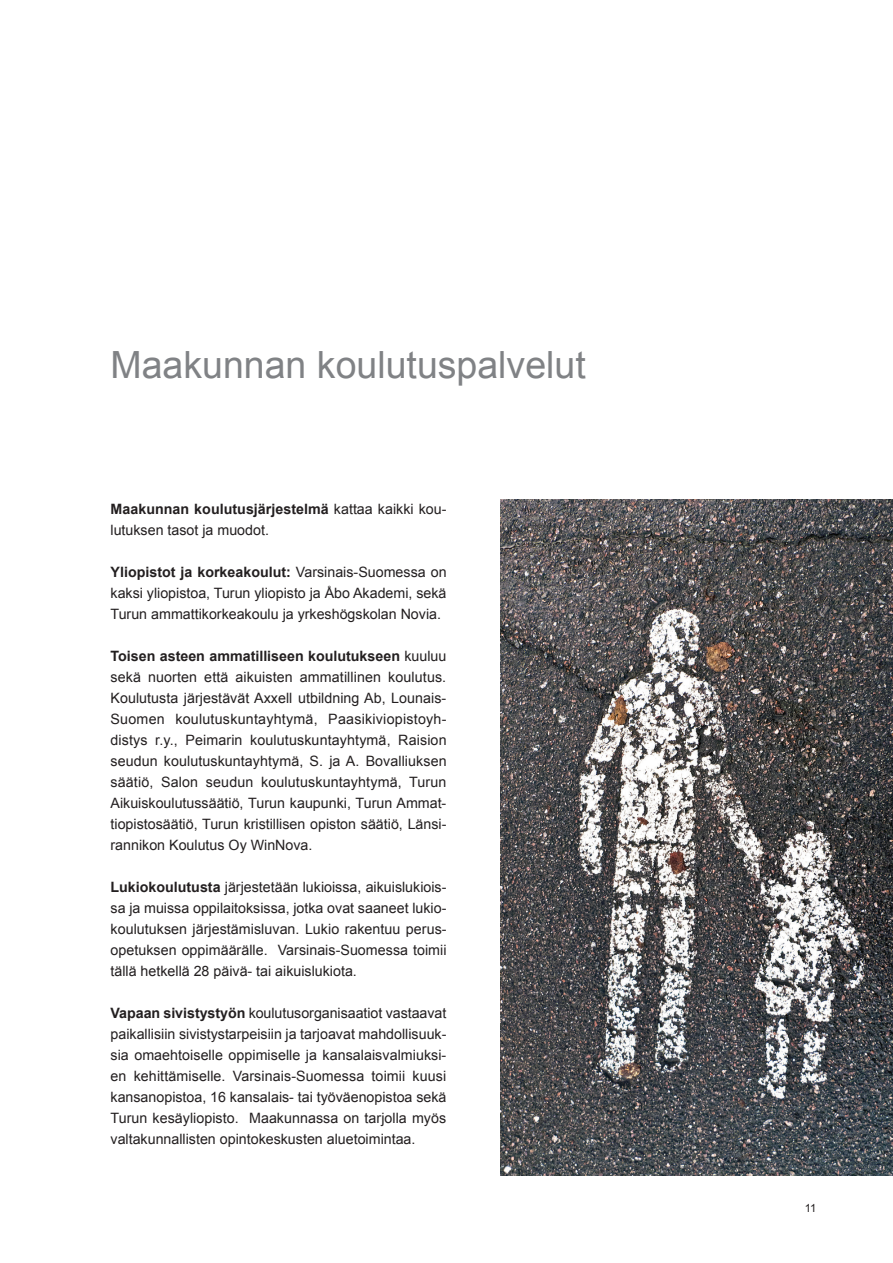
<style>
.page{position:relative;width:893px;height:1263px;background:#fff}
.page>*{position:absolute;margin:0;border:0;box-sizing:border-box;transform-origin:0 0}
.t1{font:37.5px "Arial";color:#808285}
.t2{font:14.25px/21px "Arial";color:#231f20;text-align:justify}
.t3{font:11.25px "Arial";color:#231f20}
.s1{font-weight:700}
</style>
<div class="page">
<img style="left:501px;top:500px;width:392px;height:676px">
<h1 class="t1" style="left:111px;top:340px;width:477px">Maakunnan koulutuspalvelut</h1>
<p class="t2" style="left:111px;top:498px;width:338px"><span class="s1">Maakunnan koulutusjärjestelmä</span> kattaa kaikki kou&shy;lutuksen tasot ja muodot.</p>
<p class="t2" style="left:111px;top:561px;width:338px"><span class="s1">Yliopistot ja korkeakoulut:</span> Varsinais-Suomessa on kaksi yliopistoa, Turun yliopisto ja Åbo Akademi, sekä Turun ammattikorkeakoulu ja yrkeshögskolan Novia.</p>
<p class="t2" style="left:111px;top:645px;width:338px"><span class="s1">Toisen asteen ammatilliseen koulutukseen</span> kuuluu sekä nuorten että aikuisten ammatillinen koulutus.<br>Koulutusta järjestävät Axxell utbildning Ab, Lounais-Suomen koulutuskuntayhtymä, Paasikiviopistoyh&shy;distys r.y., Peimarin koulutuskuntayhtymä, Raision seudun koulutuskuntayhtymä, S. ja A. Bovalliuksen säätiö, Salon seudun koulutuskuntayhtymä, Turun Aikuiskoulutussäätiö, Turun kaupunki, Turun Ammat&shy;tiopistosäätiö, Turun kristillisen opiston säätiö, Länsi&shy;rannikon Koulutus Oy WinNova.</p>
<p class="t2" style="left:111px;top:876px;width:338px"><span class="s1">Lukiokoulutusta</span> järjestetään lukioissa, aikuislukiois&shy;sa ja muissa oppilaitoksissa, jotka ovat saaneet lukio&shy;koulutuksen järjestämisluvan. Lukio rakentuu perus&shy;opetuksen oppimäärälle. Varsinais-Suomessa toimii tällä hetkellä 28 päivä- tai aikuislukiota.</p>
<p class="t2" style="left:111px;top:1003px;width:337px"><span class="s1">Vapaan sivistystyön</span> koulutusorganisaatiot vastaavat paikallisiin sivistystarpeisiin ja tarjoavat mahdollisuuk&shy;sia omaehtoiselle oppimiselle ja kansalaisvalmiuksi&shy;en kehittämiselle. Varsinais-Suomessa toimii kuusi kansanopistoa, 16 kansalais- tai työväenopistoa sekä Turun kesäyliopisto. Maakunnassa on tarjolla myös valtakunnallisten opintokeskusten aluetoimintaa.</p>
<p class="t3" style="left:805px;top:1201px;width:13px">11</p>
</div>
